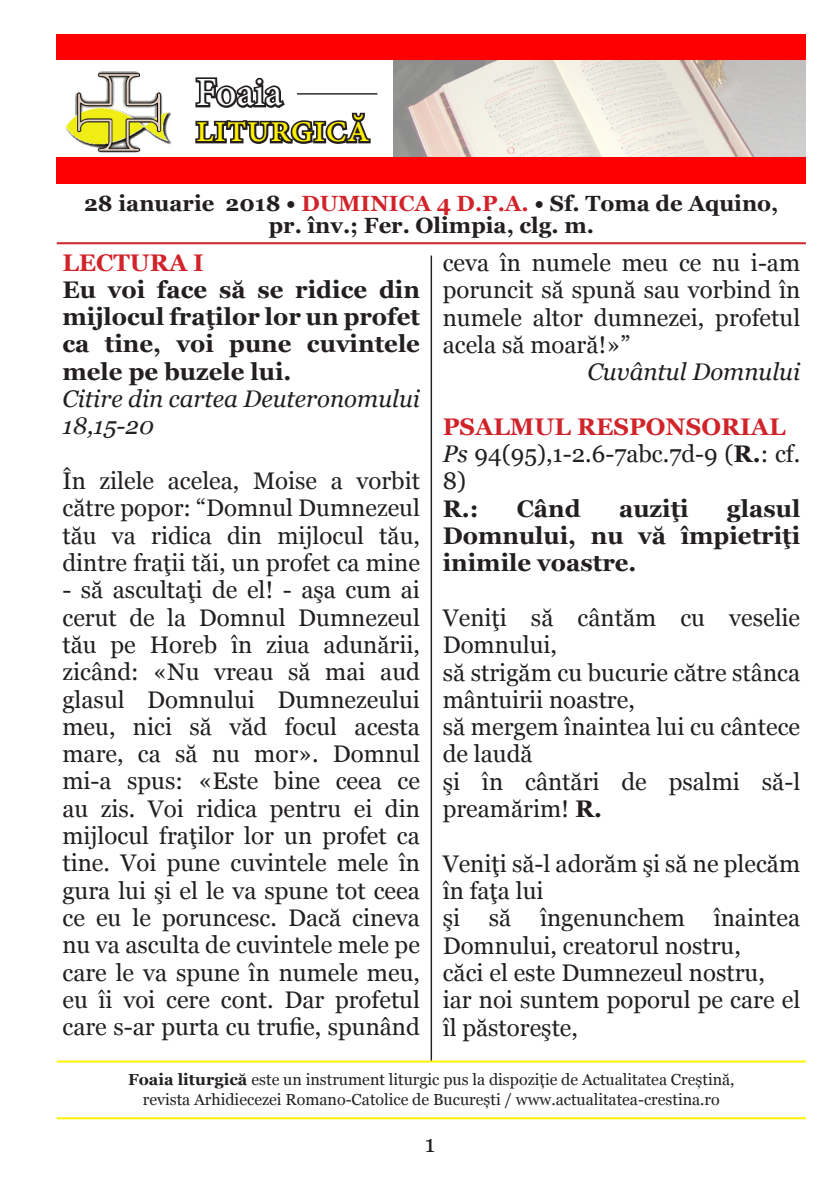
<style>
.page{position:relative;width:840px;height:1191px;background:#fff}
.page>*{position:absolute;margin:0;border:0;box-sizing:border-box;transform-origin:0 0}
.t1{font:40px "Minion Pro";color:#fff101}
.t2{font:40px "Minion Pro";color:#fff}
.t3{font:24px/27.2px "Georgia";color:#231f20}
.t4{font:700 24px/27.4px "Georgia";color:#231f20;text-align:justify}
.t5{font:italic 24px/27.2px "Georgia";color:#231f20}
.t6{font:700 24px "Georgia";color:#d1232a}
.t7{font:700 22px/22px "Georgia";color:#231f20;text-align:center}
.t8{font:16px/19.2px "Georgia";color:#231f20;text-align:center}
.s1{color:#d1232a}
.s2{font-style:italic}
.s3{font-weight:700}
</style>
<div class="page">
<img style="left:393px;top:60px;width:412px;height:98px">
<img style="left:57px;top:71px;width:115px;height:87px">
<div style="left:57px;top:158px;width:748px;height:26px;background:#f00"></div>
<hr style="left:57px;top:242px;width:748px;height:2px;background:#d1232a">
<hr style="left:57px;top:1117px;width:748px;height:2px;background:#fff101">
<hr style="left:57px;top:1060px;width:748px;height:2px;background:#fff101">
<div style="left:57px;top:34px;width:748px;height:26px;background:#f00"></div>
<svg style="left:195px;top:77px;width:176px;height:67px"></svg>
<hr style="left:297px;top:93px;width:80px;height:2px;background:#231f20">
<hr style="left:430px;top:255px;width:2px;height:805px;background:#231f20">
<h1 class="t2" style="left:196px;top:66px;width:88px">Foaia</h1>
<h1 class="t1" style="left:196px;top:102px;width:175px">liturgică</h1>
<p class="t7" style="left:84px;top:193px;width:695px">28 ianuarie 2018 • <span class="s1">DUMINICA 4 D.P.A.</span> • Sf. Toma de Aquino, pr. înv.; Fer. Olimpia, clg. m.</p>
<p class="t6" style="left:62px;top:247px;width:143px">LECTURA I</p>
<p class="t4" style="left:62px;top:276px;width:359px">Eu voi face să se ridice din mijlocul fraţilor lor un profet ca tine, voi pune cuvintele mele pe buzele lui.</p>
<p class="t5" style="left:62px;top:385px;width:359px">Citire din cartea Deuteronomului<br>18,15-20</p>
<p class="t3" style="left:62px;top:467px;width:359px;text-align:justify">În zilele acelea, Moise a vorbit către popor: “Domnul Dumnezeul tău va ridica din mijlocul tău, dintre fraţii tăi, un profet ca mine</p>
<p class="t3" style="left:62px;top:577px;width:359px;text-align:justify">- să ascultaţi de el! - aşa cum ai cerut de la Domnul Dumnezeul tău pe Horeb în ziua adunării, zicând: «Nu vreau să mai aud glasul Domnului Dumnezeului meu, nici să văd focul acesta mare, ca să nu mor». Domnul mi-a spus: «Este bine ceea ce au zis. Voi ridica pentru ei din mijlocul fraţilor lor un profet ca tine. Voi pune cuvintele mele în gura lui şi el le va spune tot ceea ce eu le poruncesc. Dacă cineva nu va asculta de cuvintele mele pe care le va spune în numele meu, eu îi voi cere cont. Dar profetul care s-ar purta cu trufie, spunând</p>
<p class="t3" style="left:442px;top:249px;width:359px;text-align:justify">ceva în numele meu ce nu i-am poruncit să spună sau vorbind în numele altor dumnezei, profetul acela să moară!»”</p>
<p class="t5" style="left:587px;top:358px;width:214px">Cuvântul Domnului</p>
<p class="t6" style="left:442px;top:411px;width:344px">PSALMUL RESPONSORIAL</p>
<p class="t3" style="left:442px;top:441px;width:359px"><span class="s2">Ps</span> 94(95),1-2.6-7abc.7d-9 (<span class="s3">R.</span>: cf.<br>8)</p>
<p class="t4" style="left:442px;top:495px;width:37px">R.:</p>
<p class="t4" style="left:516px;top:495px;width:65px">Când</p>
<p class="t4" style="left:618px;top:495px;width:71px">auziţi</p>
<p class="t4" style="left:442px;top:495px;width:359px;text-indent:284px">glasul Domnului, nu vă împietriţi inimile voastre.</p>
<p class="t3" style="left:442px;top:604px;width:359px">Veniţi să cântăm cu veselie<br>Domnului,</p>
<p class="t3" style="left:442px;top:659px;width:359px">să strigăm cu bucurie către stânca mântuirii noastre,</p>
<p class="t3" style="left:442px;top:713px;width:359px">să mergem înaintea lui cu cântece de laudă</p>
<p class="t3" style="left:442px;top:768px;width:359px">şi în cântări de psalmi să-l preamărim! <span class="s3">R.</span></p>
<p class="t3" style="left:442px;top:850px;width:359px">Veniţi să-l adorăm şi să ne plecăm în faţa lui</p>
<p class="t3" style="left:442px;top:905px;width:359px">şi să îngenunchem înaintea<br>Domnului, creatorul nostru,</p>
<p class="t3" style="left:442px;top:959px;width:323px">căci el este Dumnezeul nostru,</p>
<p class="t3" style="left:442px;top:986px;width:359px">iar noi suntem poporul pe care el îl păstoreşte,</p>
<p class="t8" style="left:128px;top:1070px;width:607px"><span class="s3">Foaia liturgică</span> este un instrument liturgic pus la dispoziție de Actualitatea Creștină, revista Arhidiecezei Romano-Catolice de București / www.actualitatea-crestina.ro</p>
<p class="t3" style="left:424px;top:1130px;width:12px">1</p>
</div>
